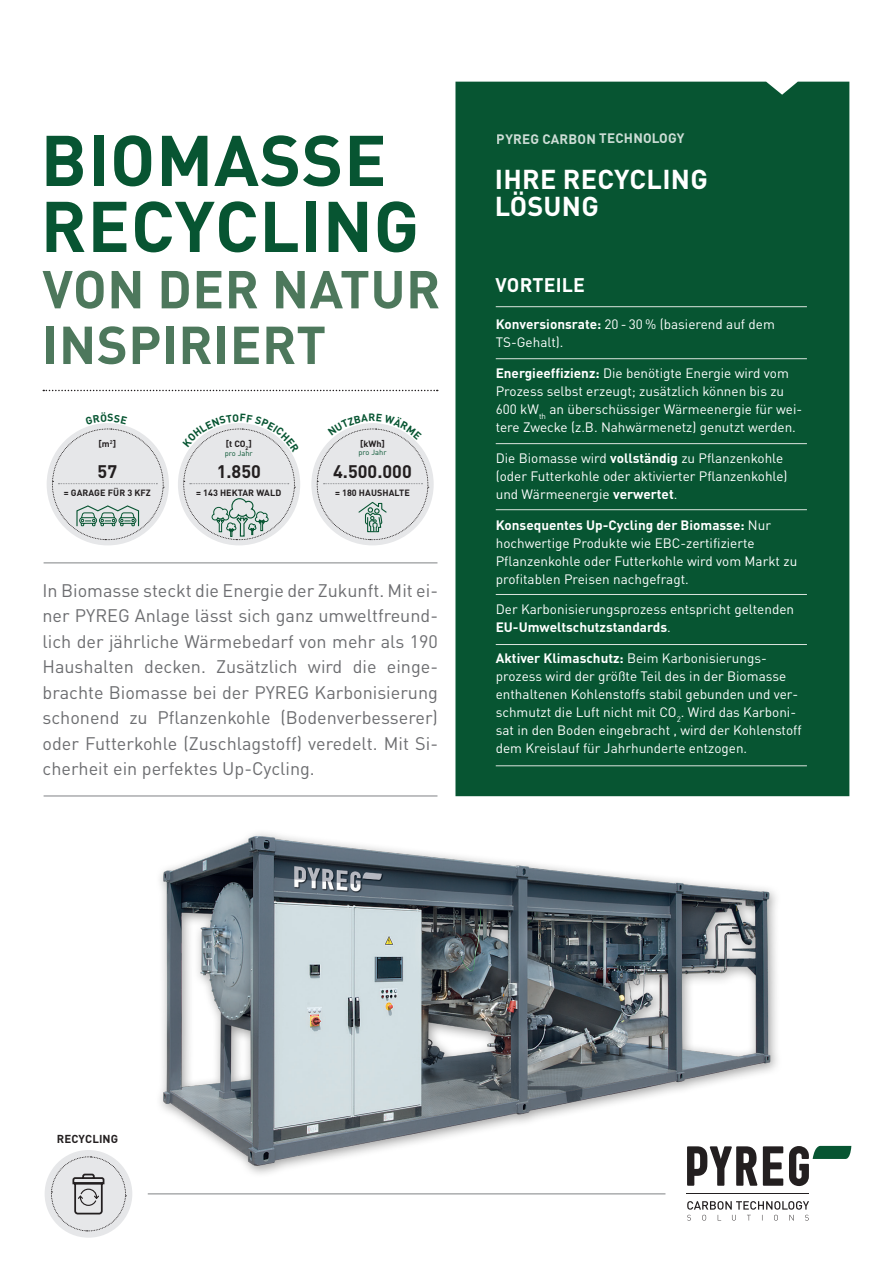
<style>
.page{position:relative;width:893px;height:1263px;background:#fff}
.page>*{position:absolute;margin:0;border:0;box-sizing:border-box;transform-origin:0 0}
.t1{font:700 70.5px/66px "DIN Pro";letter-spacing:.01em;color:#075532}
.t2{font:700 52.5px/55.7px "DIN Pro";letter-spacing:.01em;color:#4d785c}
.t3{font:700 27px/27px "DIN Pro";letter-spacing:.01em;color:#fff}
.t4{font:700 19.5px "DIN Pro";letter-spacing:.01em;color:#fff}
.t5{font:18px/25.5px "DIN Pro";color:#6c6d70;text-align:justify}
.t6{font:700 18px "DIN Pro";color:#231f20}
.t7{font:13.5px/18px "DIN Pro";color:#fff}
.t8{font:700 13.5px "DIN Pro";color:#fff}
.t9{font:700 11.4px "DIN Pro";letter-spacing:.01em;color:#231f20}
.t10{font:700 9px "DIN Pro";letter-spacing:.01em;color:#231f20}
.t11{font:7.5px "DIN Pro";color:#075532}
.t12{font:700 2.55px "DIN Pro";color:#231f20}
.s1{font-weight:700}
</style>
<div class="page">
<svg style="left:789px;top:1146px;width:62px;height:40px"></svg>
<svg style="left:687px;top:1201px;width:122px;height:19px"></svg>
<hr style="left:687px;top:1193px;width:122px;height:1px;background:#231f20">
<hr style="left:148px;top:1193px;width:517px;height:1px;background:#808285">
<div style="left:455px;top:82px;width:394px;height:714px;background:#075532"></div>
<hr style="left:44px;top:563px;width:393px;height:1px;background:#808285">
<hr style="left:44px;top:796px;width:393px;height:1px;background:#808285">
<svg style="left:43px;top:390px;width:395px;height:1px"></svg>
<img style="left:160px;top:833px;width:624px;height:353px">
<hr style="left:496px;top:594px;width:311px;height:1px;background:#dce5de">
<hr style="left:496px;top:509px;width:311px;height:1px;background:#dce5de">
<hr style="left:496px;top:443px;width:311px;height:1px;background:#dce5de">
<hr style="left:496px;top:358px;width:311px;height:1px;background:#dce5de">
<hr style="left:496px;top:306px;width:311px;height:1px;background:#dce5de">
<hr style="left:496px;top:644px;width:311px;height:1px;background:#dce5de">
<hr style="left:496px;top:765px;width:311px;height:1px;background:#dce5de">
<div style="left:45px;top:1150px;width:87px;height:88px;background:#e6e7e9;border-radius:50%"></div>
<svg style="left:51px;top:1156px;width:75px;height:75px"></svg>
<div style="left:311px;top:423px;width:123px;height:122px;background:#e6e7e9;border-radius:50%"></div>
<div style="left:47px;top:423px;width:122px;height:122px;background:#e6e7e9;border-radius:50%"></div>
<svg style="left:52px;top:423px;width:112px;height:117px"></svg>
<svg style="left:182px;top:423px;width:117px;height:117px"></svg>
<svg style="left:316px;top:423px;width:113px;height:117px"></svg>
<h1 class="t1" style="left:41px;top:119px;width:380px">BIOMASSE<br>RECYCLING</h1>
<h2 class="t2" style="left:42px;top:255px;width:399px">VON DER NATUR<br>INSPIRIERT</h2>
<p class="t10" style="left:99px;top:436px;width:19px">[m<sup>2</sup>]</p>
<p class="t10" style="left:226px;top:436px;width:28px">[t CO<sub>2</sub>]</p>
<p class="t10" style="left:360px;top:436px;width:26px">[kWh]</p>
<p class="t11" style="left:225px;top:447px;width:29px">pro Jahr</p>
<p class="t11" style="left:359px;top:447px;width:29px">pro Jahr</p>
<h3 class="t6" style="left:98px;top:456px;width:21px">57</h3>
<h3 class="t6" style="left:217px;top:456px;width:46px">1.850</h3>
<h3 class="t6" style="left:333px;top:456px;width:80px">4.500.000</h3>
<p class="t10" style="left:64px;top:485px;width:88px">= GARAGE FÜR 3 KFZ</p>
<p class="t10" style="left:196px;top:485px;width:87px">= 143 HEKTAR WALD</p>
<p class="t10" style="left:335px;top:485px;width:76px">= 180 HAUSHALTE</p>
<p class="t12" style="left:364px;top:439px;width:18px">P1500=1620 T</p>
<p class="t5" style="left:43px;top:576px;width:397px">In Biomasse steckt die Energie der Zukunft. Mit ei&shy;ner PYREG Anlage lässt sich ganz umweltfreund&shy;lich der jährliche Wärmebedarf von mehr als 190<br>Haushalten decken. Zusätzlich wird die einge&shy;brachte Biomasse bei der PYREG Karbonisierung schonend zu Pflanzenkohle (Bodenverbesserer) oder Futterkohle (Zuschlagstoff) veredelt. Mit Si&shy;cherheit ein perfektes Up-Cycling.</p>
<p class="t8" style="left:497px;top:127px;width:189px">PYREG CARBON TECHNOLOGY</p>
<h3 class="t3" style="left:495px;top:162px;width:215px">IHRE RECYCLING<br>LÖSUNG</h3>
<h3 class="t4" style="left:496px;top:269px;width:91px">VORTEILE</h3>
<p class="t7" style="left:496px;top:314px;width:281px"><span class="s1">Konversionsrate:</span> 20 - 30 % (basierend auf dem<br>TS-Gehalt).</p>
<p class="t7" style="left:496px;top:363px;width:308px"><span class="s1">Energieeffizienz:</span> Die benötigte Energie wird vom Prozess selbst erzeugt; zusätzlich können bis zu 600 kW<sub>th</sub> an überschüssiger Wärmeenergie für wei&shy;tere Zwecke (z.B. Nahwärmenetz) genutzt werden.</p>
<p class="t7" style="left:496px;top:448px;width:293px">Die Biomasse wird <span class="s1">vollständig</span> zu Pflanzenkohle (oder Futterkohle oder aktivierter Pflanzenkohle) und Wärmeenergie <span class="s1">verwertet</span>.</p>
<p class="t7" style="left:496px;top:514px;width:303px"><span class="s1">Konsequentes Up-Cycling der Biomasse:</span> Nur hochwertige Produkte wie EBC-zertifizierte Pflanzenkohle oder Futterkohle wird vom Markt zu profitablen Preisen nachgefragt.</p>
<p class="t7" style="left:496px;top:599px;width:300px">Der Karbonisierungsprozess entspricht geltenden<br><span class="s1">EU-Umweltschutzstandards</span>.</p>
<p class="t7" style="left:496px;top:648px;width:307px"><span class="s1">Aktiver Klimaschutz:</span> Beim Karbonisierungs&shy;prozess wird der größte Teil des in der Biomasse enthaltenen Kohlenstoffs stabil gebunden und ver&shy;schmutzt die Luft nicht mit CO<sub>2</sub>. Wird das Karboni&shy;sat in den Boden eingebracht , wird der Kohlenstoff dem Kreislauf für Jahrhunderte entzogen.</p>
<p class="t9" style="left:57px;top:1130px;width:63px">RECYCLING</p>
</div>
